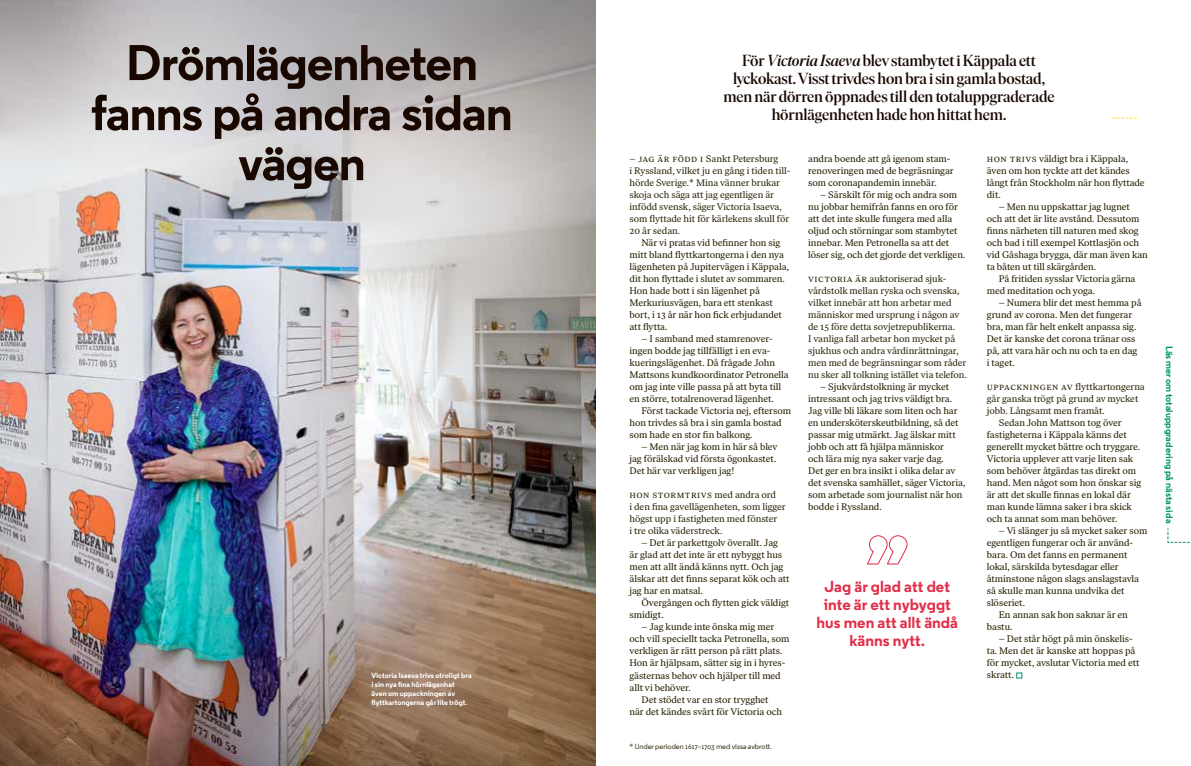
<style>
.page{position:relative;width:1191px;height:766px;background:#fff}
.page>*{position:absolute;margin:0;border:0;box-sizing:border-box;transform-origin:0 0}
.t1{font:700 50px/50px "Regular PRO";letter-spacing:-.02em;color:#190800;text-align:center}
.t2{font:500 16px/18px "Ivar Display";letter-spacing:-.01em;color:#190800;text-align:center}
.t3{font:700 16px/18px "Regular PRO";color:#e22e49;text-align:center}
.t4{font:9.5px/12px "Ivar Text";letter-spacing:-.005em;color:#271e00}
.t5{font:9.5px/12px "Ivar Text";color:#2e270c}
.t6{font:9.5px/12px "Ivar Text";letter-spacing:.04em;color:#2e270c}
.t7{font:9.5px/12px "Ivar Text";letter-spacing:.02em;color:#2e270c}
.t8{font:700 9.5px "Regular PRO";color:#00956f}
.t9{font:700 7.5px/9px "Regular PRO";color:#fff}
.t10{font:500 7.5px "Regular PRO";color:#2e270c}
.s1{font-style:italic}
.s2{color:#2e270c}
</style>
<div class="page">
<svg style="left:1112px;top:118px;width:24px;height:1px"></svg>
<svg style="left:1167px;top:528px;width:24px;height:15px"></svg>
<img style="left:0;top:0;width:595px;height:765px">
<svg style="left:1016px;top:672px;width:6px;height:6px"></svg>
<svg style="left:867px;top:535px;width:40px;height:29px"></svg>
<h1 class="t1" style="left:91px;top:37px;width:423px">Drömlägenheten fanns på andra sidan vägen</h1>
<p class="t9" style="left:371px;top:670px;width:102px">Victoria Isaeva trivs otroligt bra i sin nya fina hörnlägenhet även om uppackningen av flyttkartongerna går lite trögt.</p>
<h2 class="t2" style="left:723px;top:52px;width:332px">För <span class="s1">Victoria Isaeva</span> blev stambytet i Käppala ett lyckokast. Visst trivdes hon bra i sin gamla bostad, men när dörren öppnades till den totaluppgraderade hörnlägenheten hade hon hittat hem.</h2>
<p class="t5" style="left:629px;top:153px;width:162px">– Jag är f ödd i Sankt Petersburg<br>i Ryssland, vilket ju en gång i tiden till&shy;hörde Sverige.* Mina vänner brukar skoja och säga att jag egentligen är infödd svensk, säger Victoria Isaeva, som flyttade hit för kärlekens skull för 20 år sedan.</p>
<p class="t4" style="left:629px;top:237px;width:161px;text-indent:12px">När vi pratas vid befinner hon sig mitt bland flyttkartongerna i den nya lägenheten på Jupitervägen i Käppala, dit hon flyttade i slutet av sommaren.<br>Hon hade bott i sin lägenhet på<br>Merkuriusvägen, bara ett stenkast bort, i 13 år när hon fick erbjudandet att flytta.</p>
<p class="t4" style="left:629px;top:333px;width:161px;text-indent:12px">– I samband med stamrenover&shy;ingen bodde jag tillfälligt i en eva&shy;kueringslägenhet. Då frågade John Mattsons kundkoordinator Petronella om jag inte ville passa på att byta till en större, totalrenoverad lägenhet.</p>
<p class="t4" style="left:629px;top:405px;width:163px;text-indent:12px">Först tackade Victoria nej, eftersom hon trivdes så bra i sin gamla bostad som hade en stor fin balkong.</p>
<p class="t4" style="left:629px;top:441px;width:150px;text-indent:12px">– Men när jag kom in här så blev jag förälskad vid första ögonkastet.<br>Det här var verkligen jag!</p>
<p class="t6" style="left:629px;top:489px;width:158px">Hon stormtrivs med andra ord<br>i den fina gavellägenheten, som ligger högst upp i fastigheten med fönster<br>i tre olika väderstreck.</p>
<p class="t4" style="left:629px;top:537px;width:162px;text-indent:12px">– Det är parkettgolv överallt. Jag<br>är glad att det inte är ett nybyggt hus men att allt ändå känns nytt. Och jag älskar att det finns separat kök och att jag har en matsal.</p>
<p class="t4" style="left:629px;top:597px;width:161px;text-indent:12px">Övergången och flytten gick väldigt smidigt.</p>
<p class="t4" style="left:641px;top:621px;width:134px">– Jag kunde inte önska mig mer</p>
<p class="t4" style="left:629px;top:633px;width:161px">och vill speciellt tacka Petronella, som</p>
<p class="t4" style="left:629px;top:645px;width:154px">verkligen är rätt person på rätt plats.</p>
<p class="t4" style="left:629px;top:657px;width:157px">Hon är hjälpsam, sätter sig in i hyres-</p>
<p class="t4" style="left:629px;top:669px;width:153px">gästernas behov och hjälper till med</p>
<p class="t4" style="left:629px;top:681px;width:63px">allt vi behöver.</p>
<p class="t4" style="left:641px;top:693px;width:129px">Det stödet var en stor trygghet</p>
<p class="t4" style="left:629px;top:705px;width:154px">när det kändes svårt för Victoria och</p>
<p class="t4" style="left:808px;top:153px;width:147px">andra boende att gå igenom stam&shy;renoveringen med de begräsningar som coronapandemin innebär.</p>
<p class="t4" style="left:808px;top:189px;width:159px;text-indent:12px">– Särskilt för mig och andra som nu jobbar hemifrån fanns en oro för att det inte skulle fungera med alla oljud och störningar som stambytet innebar. Men Petronella sa att det löser sig, och det gjorde det verkligen.</p>
<p class="t5" style="left:808px;top:273px;width:160px">Victoria är auktoriserad sjuk&shy;vårdstolk mellan ryska och svenska, vilket innebär att hon arbetar med människor med ursprung i någon av de 15 före detta sovjetrepublikerna.<br>I vanliga fall arbetar hon mycket på sjukhus och andra vårdinrättningar, men med de begränsningar som råder nu sker all tolkning istället via telefon.</p>
<p class="t4" style="left:808px;top:381px;width:159px;text-indent:12px">– Sjukvårdstolkning är mycket intressant och jag trivs väldigt bra.<br>Jag ville bli läkare som liten och har en undersköterskeutbildning, så det passar mig utmärkt. Jag älskar mitt jobb och att få hjälpa människor<br>och lära mig nya saker varje dag.<br>Det ger en bra insikt i olika delar av det svenska samhället, säger Victoria, som arbetade som journalist när hon bodde i Ryssland.</p>
<p class="t4" style="left:986px;top:153px;width:159px"><span class="s2">Hon trivs</span> väldigt bra i Käppala, även om hon tyckte att det kändes långt från Stockholm när hon flyttade dit.</p>
<p class="t4" style="left:986px;top:201px;width:162px;text-indent:12px">– Men nu uppskattar jag lugnet och att det är lite avstånd. Dessutom finns närheten till naturen med skog och bad i till exempel Kottlasjön och vid Gåshaga brygga, där man även kan ta båten ut till skärgården.</p>
<p class="t4" style="left:986px;top:273px;width:150px;text-indent:12px">På fritiden sysslar Victoria gärna med meditation och yoga.</p>
<p class="t4" style="left:986px;top:297px;width:156px;text-indent:12px">– Numera blir det mest hemma på grund av corona. Men det fungerar bra, man får helt enkelt anpassa sig.<br>Det är kanske det corona tränar oss på, att vara här och nu och ta en dag i taget.</p>
<p class="t7" style="left:986px;top:381px;width:159px">Uppackningen av flyttkartongerna går ganska trögt på grund av mycket jobb. Långsamt men framåt.</p>
<p class="t4" style="left:986px;top:417px;width:156px;text-indent:12px">Sedan John Mattson tog över fastigheterna i Käppala känns det generellt mycket bättre och tryggare.<br>Victoria upplever att varje liten sak som behöver åtgärdas tas direkt om hand. Men något som hon önskar sig är att det skulle finnas en lokal där man kunde lämna saker i bra skick och ta annat som man behöver.</p>
<p class="t4" style="left:998px;top:525px;width:150px">– Vi slänger ju så mycket saker som</p>
<p class="t4" style="left:986px;top:537px;width:148px">egentligen fungerar och är använd-</p>
<p class="t4" style="left:986px;top:549px;width:142px">bara. Om det fanns en permanent</p>
<p class="t4" style="left:986px;top:561px;width:133px">lokal, särskilda bytesdagar eller</p>
<p class="t4" style="left:986px;top:573px;width:154px">åtminstone någon slags anslagstavla</p>
<p class="t4" style="left:986px;top:585px;width:139px">så skulle man kunna undvika det</p>
<p class="t4" style="left:986px;top:597px;width:40px">slöseriet.</p>
<p class="t4" style="left:998px;top:609px;width:131px">En annan sak hon saknar är en</p>
<p class="t4" style="left:986px;top:621px;width:27px">bastu.</p>
<p class="t4" style="left:986px;top:633px;width:154px;text-indent:12px">– Det står högt på min önskelis&shy;ta. Men det är kanske att hoppas på för mycket, avslutar Victoria med ett skratt.</p>
<h2 class="t3" style="left:816px;top:576px;width:143px">Jag är glad att det inte är ett nybyggt hus men att allt ändå känns nytt.</h2>
<p class="t10" style="left:629px;top:742px;width:144px">* Under perioden 1617–1703 med vissa avbrott.</p>
<p class="t8" style="left:1175px;top:345px;width:179px;rotate:90deg">Läs mer om totaluppgradering på nästa sida</p>
</div>
